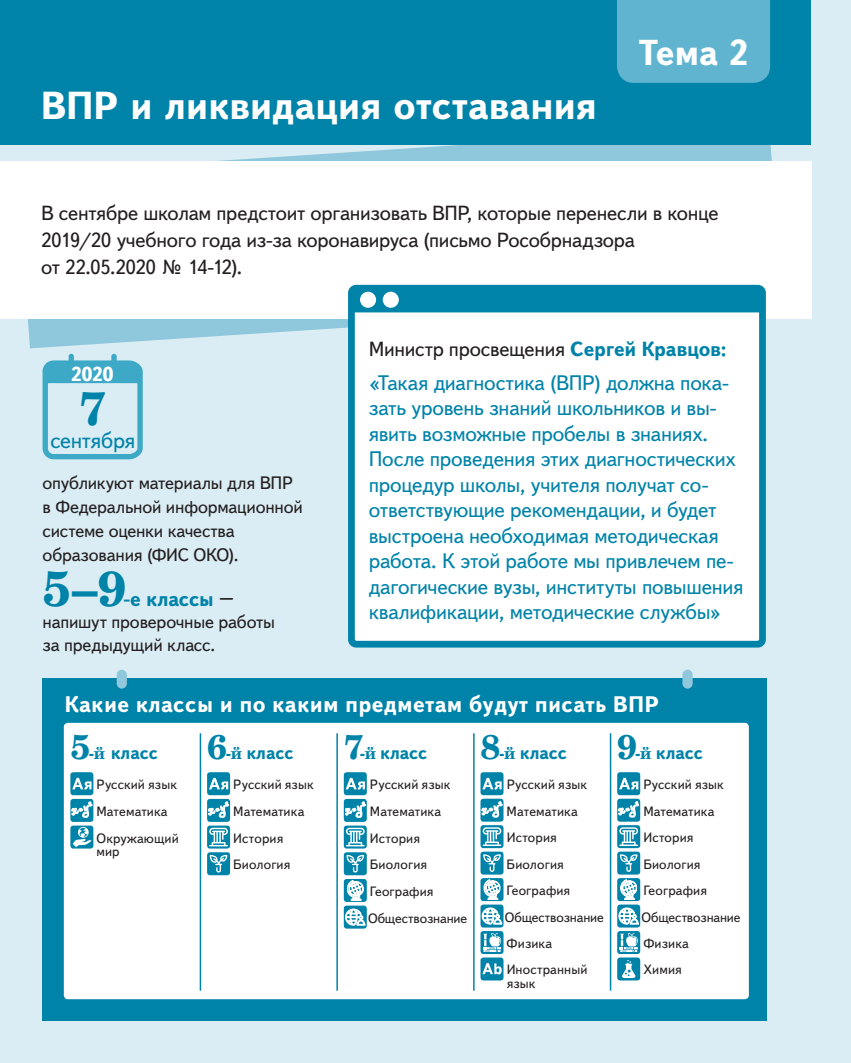
<style>
.page{position:relative;width:851px;height:1063px;background:#fff}
.page>*{position:absolute;margin:0;border:0;box-sizing:border-box;transform-origin:0 0}
.t1{font:700 49.5px "Century Schlbk Cyr";color:#0083a9}
.t2{font:700 47.25px "Century Schlbk Cyr";color:#0083a9}
.t3{font:700 39px "Text Book C";letter-spacing:-.005em;color:#fff}
.t4{font:700 36px "Text Book C";color:#fff}
.t5{font:700 22.5px "Text Book C";letter-spacing:.01em;color:#fff}
.t6{font:22.05px "Text Book C";letter-spacing:-.015em;color:#0083a9}
.t7{font:21px/25.5px "Text Book C";letter-spacing:-.015em;color:#0083a9}
.t8{font:20.4px/27px "Text Book C";letter-spacing:-.015em;color:#231f20}
.t9{font:700 20.4px "Text Book C";letter-spacing:-.015em;color:#0083a9}
.t10{font:700 20.1px "Text Book C";color:#fff}
.t11{font:18px/24px "Text Book C";letter-spacing:-.01em;color:#231f20}
.t12{font:700 18px "Text Book C";letter-spacing:-.01em;color:#0083a9}
.t13{font:13.5px/26.4px "Text Book C";letter-spacing:.005em;color:#231f20}
.s1{font-weight:400;color:#231f20}
.s2{font-weight:700;color:#0083a9}
.s3{font-family:"Century Schlbk Cyr";font-size:34.5px}
.s4{font-family:"Century Schlbk Cyr";font-size:16.5px}
</style>
<div class="page">
<div style="left:0;top:0;width:850px;height:1063px;background:#dbedf4"></div>
<svg style="left:27px;top:145px;width:745px;height:203px;fill:#8fc7dc"></svg>
<div style="left:0;top:161px;width:811px;height:158px;background:#fff"></div>
<div style="left:0;top:0;width:810px;height:145px;background:#0083a9"></div>
<div style="left:617px;top:0;width:153px;height:83px;background:#60b4cf"></div>
<div style="left:351px;top:288px;width:411px;height:356px;background:#fff;border-radius:5px"></div>
<div style="left:348px;top:285px;width:417px;height:363px;border:7px solid #0083a9;border-radius:5px"></div>
<div style="left:351px;top:288px;width:411px;height:24px;background:#0083a9"></div>
<div style="left:360px;top:292px;width:16px;height:16px;background:#fff;border-radius:50%"></div>
<div style="left:382px;top:292px;width:17px;height:16px;background:#fff;border-radius:50%"></div>
<svg style="left:43px;top:354px;width:100px;height:105px"></svg>
<div style="left:43px;top:678px;width:724px;height:342px;background:#0083a9"></div>
<div style="left:117px;top:670px;width:10px;height:19px;background:#8fc7dc;border-radius:5px"></div>
<div style="left:682px;top:670px;width:10px;height:19px;background:#8fc7dc;border-radius:5px"></div>
<div style="left:64px;top:723px;width:684px;height:276px;background:#fff;border-radius:4px"></div>
<div style="left:70px;top:772px;width:23px;height:23px;background:#0083a9;border-radius:3px"></div>
<svg style="left:72px;top:778px;width:19px;height:12px"></svg>
<div style="left:70px;top:799px;width:23px;height:23px;background:#0083a9;border-radius:3px"></div>
<svg style="left:72px;top:802px;width:20px;height:15px"></svg>
<div style="left:70px;top:826px;width:23px;height:23px;background:#0083a9;border-radius:3px"></div>
<svg style="left:73px;top:827px;width:18px;height:20px"></svg>
<div style="left:207px;top:772px;width:23px;height:23px;background:#0083a9;border-radius:3px"></div>
<svg style="left:209px;top:778px;width:19px;height:12px"></svg>
<div style="left:207px;top:799px;width:23px;height:23px;background:#0083a9;border-radius:3px"></div>
<svg style="left:208px;top:802px;width:21px;height:15px"></svg>
<svg style="left:207px;top:826px;width:23px;height:23px"></svg>
<svg style="left:209px;top:828px;width:19px;height:18px"></svg>
<div style="left:207px;top:852px;width:23px;height:23px;background:#0083a9;border-radius:3px"></div>
<svg style="left:210px;top:855px;width:17px;height:18px"></svg>
<div style="left:344px;top:772px;width:23px;height:23px;background:#0083a9;border-radius:3px"></div>
<svg style="left:345px;top:778px;width:20px;height:12px"></svg>
<div style="left:344px;top:799px;width:23px;height:23px;background:#0083a9;border-radius:3px"></div>
<svg style="left:345px;top:802px;width:20px;height:15px"></svg>
<svg style="left:344px;top:826px;width:23px;height:23px"></svg>
<svg style="left:346px;top:828px;width:18px;height:18px"></svg>
<div style="left:344px;top:852px;width:23px;height:23px;background:#0083a9;border-radius:3px"></div>
<svg style="left:346px;top:855px;width:18px;height:18px"></svg>
<svg style="left:344px;top:879px;width:23px;height:23px"></svg>
<svg style="left:347px;top:881px;width:16px;height:19px"></svg>
<div style="left:344px;top:906px;width:23px;height:23px;background:#0083a9;border-radius:3px"></div>
<svg style="left:345px;top:909px;width:21px;height:17px"></svg>
<div style="left:480px;top:772px;width:23px;height:23px;background:#0083a9;border-radius:3px"></div>
<svg style="left:482px;top:778px;width:19px;height:12px"></svg>
<div style="left:480px;top:799px;width:23px;height:23px;background:#0083a9;border-radius:3px"></div>
<svg style="left:481px;top:802px;width:21px;height:15px"></svg>
<div style="left:480px;top:825px;width:23px;height:23px;background:#0083a9;border-radius:3px"></div>
<svg style="left:482px;top:827px;width:19px;height:19px"></svg>
<div style="left:480px;top:852px;width:23px;height:23px;background:#0083a9;border-radius:3px"></div>
<svg style="left:483px;top:854px;width:17px;height:18px"></svg>
<div style="left:480px;top:878px;width:23px;height:23px;background:#0083a9;border-radius:3px"></div>
<svg style="left:484px;top:880px;width:16px;height:20px"></svg>
<div style="left:480px;top:905px;width:23px;height:23px;background:#0083a9;border-radius:3px"></div>
<svg style="left:481px;top:907px;width:21px;height:18px"></svg>
<div style="left:480px;top:931px;width:23px;height:23px;background:#0083a9;border-radius:3px"></div>
<svg style="left:483px;top:933px;width:18px;height:19px"></svg>
<div style="left:480px;top:958px;width:23px;height:22px;background:#0083a9;border-radius:3px"></div>
<svg style="left:482px;top:963px;width:19px;height:11px"></svg>
<div style="left:617px;top:772px;width:23px;height:23px;background:#0083a9;border-radius:3px"></div>
<svg style="left:619px;top:778px;width:19px;height:12px"></svg>
<div style="left:617px;top:799px;width:23px;height:23px;background:#0083a9;border-radius:3px"></div>
<svg style="left:618px;top:802px;width:21px;height:15px"></svg>
<div style="left:617px;top:825px;width:23px;height:23px;background:#0083a9;border-radius:3px"></div>
<svg style="left:619px;top:827px;width:19px;height:19px"></svg>
<div style="left:617px;top:852px;width:23px;height:23px;background:#0083a9;border-radius:3px"></div>
<svg style="left:619px;top:854px;width:18px;height:18px"></svg>
<div style="left:617px;top:878px;width:23px;height:23px;background:#0083a9;border-radius:3px"></div>
<svg style="left:620px;top:880px;width:16px;height:20px"></svg>
<div style="left:617px;top:905px;width:23px;height:23px;background:#0083a9;border-radius:3px"></div>
<svg style="left:618px;top:907px;width:21px;height:18px"></svg>
<div style="left:617px;top:931px;width:23px;height:23px;background:#0083a9;border-radius:3px"></div>
<svg style="left:619px;top:933px;width:19px;height:19px"></svg>
<div style="left:617px;top:958px;width:23px;height:22px;background:#0083a9;border-radius:3px"></div>
<svg style="left:622px;top:960px;width:13px;height:18px"></svg>
<hr style="left:336px;top:733px;width:2px;height:258px;background:#0083a9">
<hr style="left:473px;top:733px;width:1px;height:258px;background:#0083a9">
<hr style="left:609px;top:733px;width:2px;height:258px;background:#0083a9">
<hr style="left:200px;top:733px;width:1px;height:258px;background:#0083a9">
<h3 class="t3" style="left:40px;top:83px;width:558px">ВПР и ликвидация отставания</h3>
<h3 class="t4" style="left:638px;top:32px;width:111px">Тема 2</h3>
<p class="t8" style="left:41px;top:199px;width:678px">В сентябре школам предстоит организовать ВПР, которые перенесли в конце<br>2019/20 учебного года из-за коронавируса (письмо Рособрнадзора<br>от 22.05.2020 № 14-12).</p>
<p class="t10" style="left:71px;top:362px;width:44px">2020</p>
<h2 class="t2" style="left:79px;top:378px;width:29px">7</h2>
<p class="t6" style="left:50px;top:429px;width:87px">сентября</p>
<p class="t11" style="left:43px;top:471px;width:262px">опубликуют материалы для ВПР в Федеральной информационной системе оценки качества образования (ФИС ОКО).</p>
<h1 class="t1" style="left:43px;top:557px;width:85px">5–9</h1>
<p class="t9" style="left:123px;top:587px;width:112px">-е классы <span class="s1">–</span></p>
<p class="t11" style="left:43px;top:611px;width:234px;line-height:22.5px">напишут проверочные работы за предыдущий класс.</p>
<p class="t8" style="left:369px;top:336px;width:359px">Министр просвещения <span class="s2">Сергей Кравцов:</span></p>
<p class="t7" style="left:369px;top:370px;width:376px">«Такая диагностика (ВПР) должна пока&shy;зать уровень знаний школьников и вы&shy;явить возможные пробелы в знаниях.<br>После проведения этих диагностических процедур школы, учителя получат со&shy;ответствующие рекомендации, и будет выстроена необходимая методическая работа. К этой работе мы привлечем пе&shy;дагогические вузы, институты повышения квалификации, методические службы»</p>
<p class="t5" style="left:64px;top:691px;width:596px">Какие классы и по каким предметам будут писать ВПР</p>
<p class="t12" style="left:70px;top:742px;width:89px"><span class="s3">5</span><span class="s4">-й</span> класс</p>
<p class="t13" style="left:96px;top:771px;width:84px">Русский язык<br>Математика<br>Окружающий</p>
<p class="t13" style="left:96px;top:838px;width:25px">мир</p>
<p class="t12" style="left:207px;top:742px;width:88px"><span class="s3">6</span><span class="s4">-й</span> класс</p>
<p class="t13" style="left:233px;top:771px;width:82px">Русский язык<br>Математика<br>История<br>Биология</p>
<p class="t12" style="left:480px;top:742px;width:88px"><span class="s3">8</span><span class="s4">-й</span> класс</p>
<p class="t13" style="left:504px;top:772px;width:101px">Русский язык<br>Математика<br>История<br>Биология<br>География<br>Обществознание<br>Физика<br>Иностранный</p>
<p class="t13" style="left:506px;top:970px;width:30px">язык</p>
<p class="t12" style="left:617px;top:742px;width:87px"><span class="s3">9</span><span class="s4">-й</span> класс</p>
<p class="t13" style="left:641px;top:772px;width:101px">Русский язык<br>Математика<br>История<br>Биология<br>География<br>Обществознание<br>Физика<br>Химия</p>
<p class="t12" style="left:344px;top:742px;width:85px"><span class="s3">7</span><span class="s4">-й</span> класс</p>
<p class="t13" style="left:368px;top:771px;width:101px">Русский язык<br>Математика<br>История<br>Биология<br>География<br>Обществознание</p>
</div>
